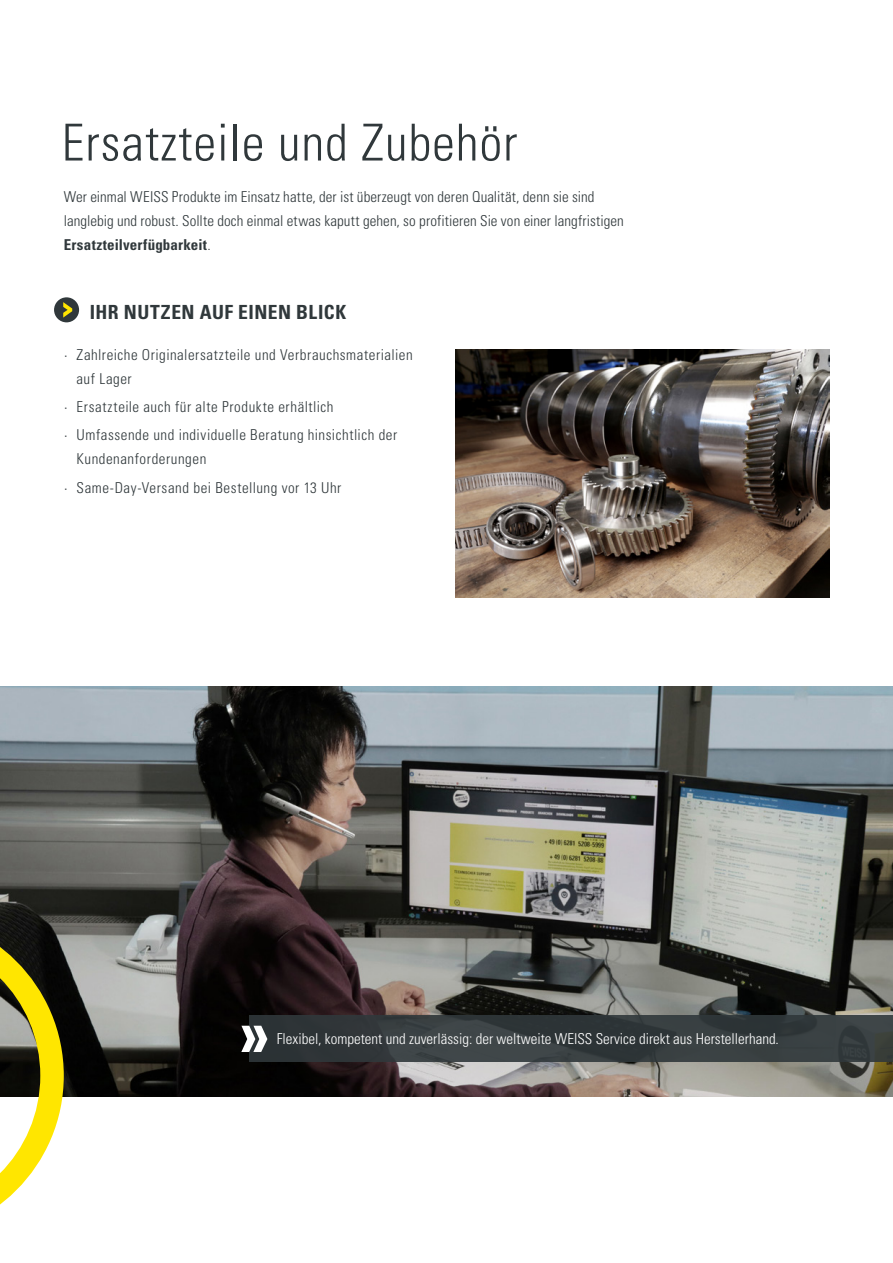
<style>
.page{position:relative;width:893px;height:1263px;background:#fff}
.page>*{position:absolute;margin:0;border:0;box-sizing:border-box;transform-origin:0 0}
._02_Headline{font:300 condensed 51px "Univers";letter-spacing:.02em;color:#30383b}
.Subheadline{font:700 condensed 19.5px "Univers";letter-spacing:.025em;color:#30383b}
._02_Fliesstext{font:300 condensed 15px/24px "Univers";letter-spacing:.025em;color:#30383b}
._02_Fliesstext-2{font:300 condensed 15px/24px "Univers";letter-spacing:.005em;color:#30383b}
._01_Aufzaehlung{font:300 condensed 15px "Univers";color:#fff}
.s1{font-weight:700}
.s2{font-stretch:normal}
</style>
<div class="page">
<img style="left:455px;top:349px;width:374px;height:249px">
<div style="left:54px;top:297px;width:25px;height:25px;background:#30383b;border-radius:50%"></div>
<svg style="left:63px;top:302px;width:9px;height:16px"></svg>
<hr style="left:0;top:533px;width:1px;height:98px;background:#30383b">
<img style="left:0;top:686px;width:893px;height:411px">
<div style="left:249px;top:1015px;width:644px;height:47px;background:#30383b"></div>
<svg style="left:241px;top:1026px;width:26px;height:26px"></svg>
<svg style="left:0;top:911px;width:66px;height:294px"></svg>
<p class="_02_Headline" style="left:62px;top:112px;width:457px">Ersatzteile und Zubehör</p>
<p class="_02_Fliesstext-2" style="left:64px;top:185px;width:562px">Wer einmal WEISS Produkte im Einsatz hatte, der ist überzeugt von deren Qualität, denn sie sind langlebig und robust. Sollte doch einmal etwas kaputt gehen, so profitieren Sie von einer langfristigen<br><span class="s1">Ersatzteilverfügbarkeit</span>.</p>
<p class="Subheadline" style="left:90px;top:300px;width:258px">IHR NUTZEN AUF EINEN BLICK</p>
<p class="_02_Fliesstext" style="left:77px;top:343px;width:338px;text-indent:-13px"><span class="s2">·</span> Zahlreiche Originalersatzteile und Verbrauchsmaterialien auf Lager</p>
<p class="_02_Fliesstext" style="left:64px;top:395px;width:271px"><span class="s2">·</span> Ersatzteile auch für alte Produkte erhältlich</p>
<p class="_02_Fliesstext" style="left:77px;top:423px;width:322px;text-indent:-13px"><span class="s2">·</span> Umfassende und individuelle Beratung hinsichtlich der<br>Kundenanforderungen</p>
<p class="_02_Fliesstext" style="left:64px;top:475px;width:279px"><span class="s2">·</span> Same-Day-Versand bei Bestellung vor 13 Uhr</p>
<p class="_01_Aufzaehlung" style="left:277px;top:1029px;width:504px">Flexibel, kompetent und zuverlässig: der weltweite WEISS Service direkt aus Herstellerhand.</p>
</div>
